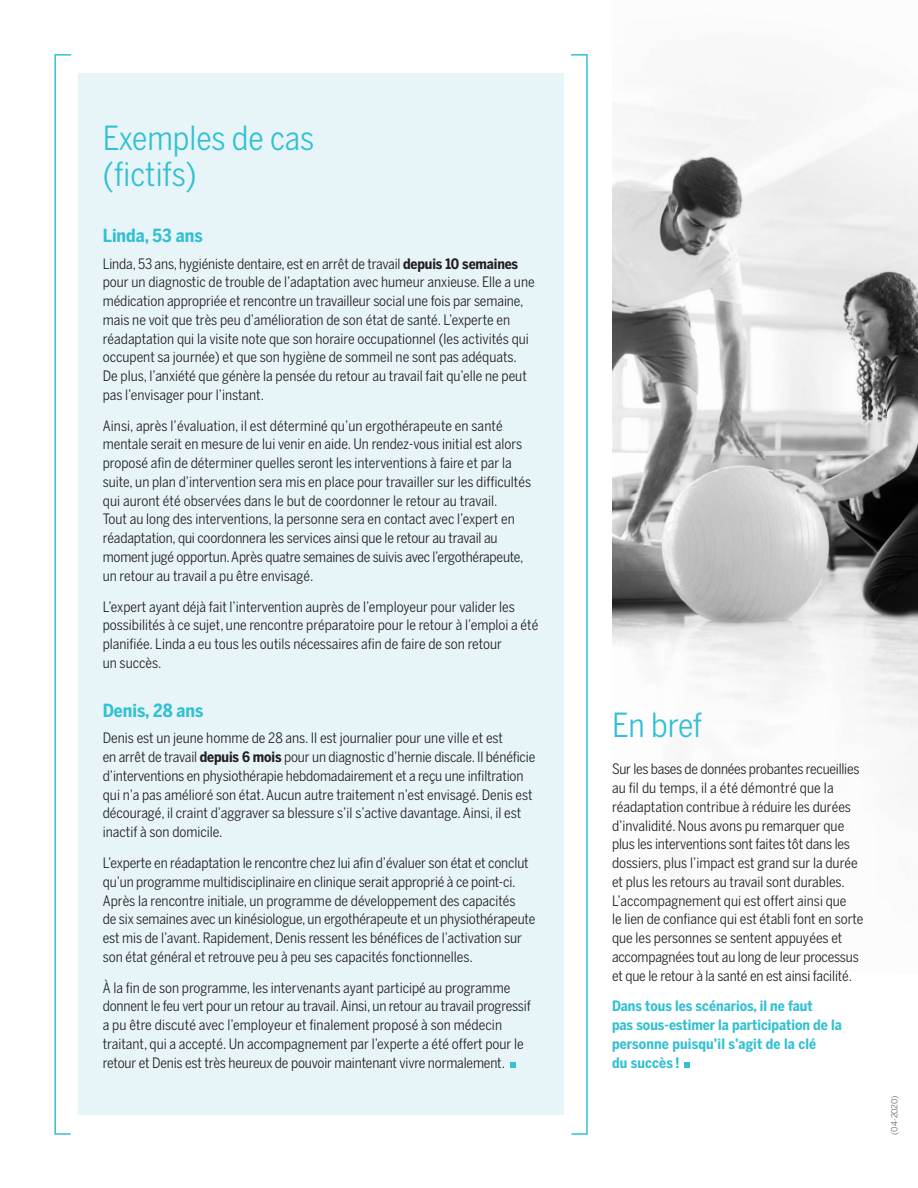
<style>
.page{position:relative;width:918px;height:1188px;background:#fff}
.page>*{position:absolute;margin:0;border:0;box-sizing:border-box;transform-origin:0 0}
.t1{font:33px/36px "Benton Sans Cond";color:#32c0d2}
.t2{font:700 18px "Benton Sans Cond";color:#32c0d2}
.t3{font:14.25px/18.8px "Benton Sans Cond";color:#231f20}
.t4{font:700 14.25px/18.8px "Benton Sans Cond";color:#32c0d2}
.t5{font:8.25px "Benton Sans";letter-spacing:-.02em;color:#636366}
.s1{font-weight:700}
</style>
<div class="page">
<img style="left:612px;top:92px;width:306px;height:723px">
<div style="left:78px;top:74px;width:486px;height:1041px;background:#e7f5f8"></div>
<svg style="left:510px;top:1062px;width:5px;height:6px"></svg>
<svg style="left:685px;top:1062px;width:5px;height:6px"></svg>
<svg style="left:54px;top:54px;width:18px;height:1081px"></svg>
<svg style="left:571px;top:54px;width:17px;height:1081px"></svg>
<h1 class="t1" style="left:103px;top:120px;width:213px">Exemples de cas (fictifs)</h1>
<p class="t2" style="left:103px;top:225px;width:102px">Linda, 53 ans</p>
<p class="t3" style="left:103px;top:254px;width:433px">Linda, 53 ans, hygiéniste dentaire, est en arrêt de travail <span class="s1">depuis 10 semaines </span>pour un diagnostic de trouble de l’adaptation avec humeur anxieuse. Elle a une médication appropriée et rencontre un travailleur social une fois par semaine, mais ne voit que très peu d’amélioration de son état de santé. L’experte en réadaptation qui la visite note que son horaire occupationnel (les activités qui occupent sa journée) et que son hygiène de sommeil ne sont pas adéquats.<br>De plus, l’anxiété que génère la pensée du retour au travail fait qu’elle ne peut pas l’envisager pour l’instant.</p>
<p class="t3" style="left:103px;top:416px;width:430px">Ainsi, après l’évaluation, il est déterminé qu’un ergothérapeute en santé mentale serait en mesure de lui venir en aide. Un rendez-vous initial est alors proposé afin de déterminer quelles seront les interventions à faire et par la suite, un plan d’intervention sera mis en place pour travailler sur les difficultés qui auront été observées dans le but de coordonner le retour au travail.<br>Tout au long des interventions, la personne sera en contact avec l’expert en réadaptation, qui coordonnera les services ainsi que le retour au travail au moment jugé opportun. Après quatre semaines de suivis avec l’ergothérapeute, un retour au travail a pu être envisagé.</p>
<p class="t3" style="left:103px;top:597px;width:437px">L’expert ayant déjà fait l’intervention auprès de l’employeur pour valider les possibilités à ce sujet, une rencontre préparatoire pour le retour à l’emploi a été planifiée. Linda a eu tous les outils nécessaires afin de faire de son retour<br>un succès.</p>
<p class="t2" style="left:103px;top:699px;width:102px">Denis, 28 ans</p>
<p class="t3" style="left:103px;top:729px;width:434px">Denis est un jeune homme de 28 ans. Il est journalier pour une ville et est<br>en arrêt de travail <span class="s1">depuis 6 mois</span> pour un diagnostic d’hernie discale. Il bénéficie d’interventions en physiothérapie hebdomadairement et a reçu une infiltration qui n’a pas amélioré son état. Aucun autre traitement n’est envisagé. Denis est découragé, il craint d’aggraver sa blessure s’il s’active davantage. Ainsi, il est inactif à son domicile.</p>
<p class="t3" style="left:103px;top:853px;width:434px">L’experte en réadaptation le rencontre chez lui afin d’évaluer son état et conclut qu’un programme multidisciplinaire en clinique serait approprié à ce point-ci.<br>Après la rencontre initiale, un programme de développement des capacités<br>de six semaines avec un kinésiologue, un ergothérapeute et un physiothérapeute est mis de l’avant. Rapidement, Denis ressent les bénéfices de l’activation sur son état général et retrouve peu à peu ses capacités fonctionnelles.</p>
<p class="t3" style="left:103px;top:978px;width:430px">À la fin de son programme, les intervenants ayant participé au programme donnent le feu vert pour un retour au travail. Ainsi, un retour au travail progressif a pu être discuté avec l’employeur et finalement proposé à son médecin traitant, qui a accepté. Un accompagnement par l’experte a été offert pour le retour et Denis est très heureux de pouvoir maintenant vivre normalement.</p>
<h1 class="t1" style="left:612px;top:706px;width:92px">En bref</h1>
<p class="t3" style="left:612px;top:760px;width:253px">Sur les bases de données probantes recueillies au fil du temps, il a été démontré que la réadaptation contribue à réduire les durées d’invalidité. Nous avons pu remarquer que plus les interventions sont faites tôt dans les dossiers, plus l’impact est grand sur la durée et plus les retours au travail sont durables.<br>L’accompagnement qui est offert ainsi que<br>le lien de confiance qui est établi font en sorte que les personnes se sentent appuyées et accompagnées tout au long de leur processus et que le retour à la santé en est ainsi facilité.</p>
<p class="t4" style="left:612px;top:997px;width:231px">Dans tous les scénarios, il ne faut<br>pas sous‑estimer la participation de la personne puisqu’il s’agit de la clé<br>du succès !</p>
<p class="t5" style="left:890px;top:1135px;width:41px;rotate:-90deg">(04-2020)</p>
</div>
